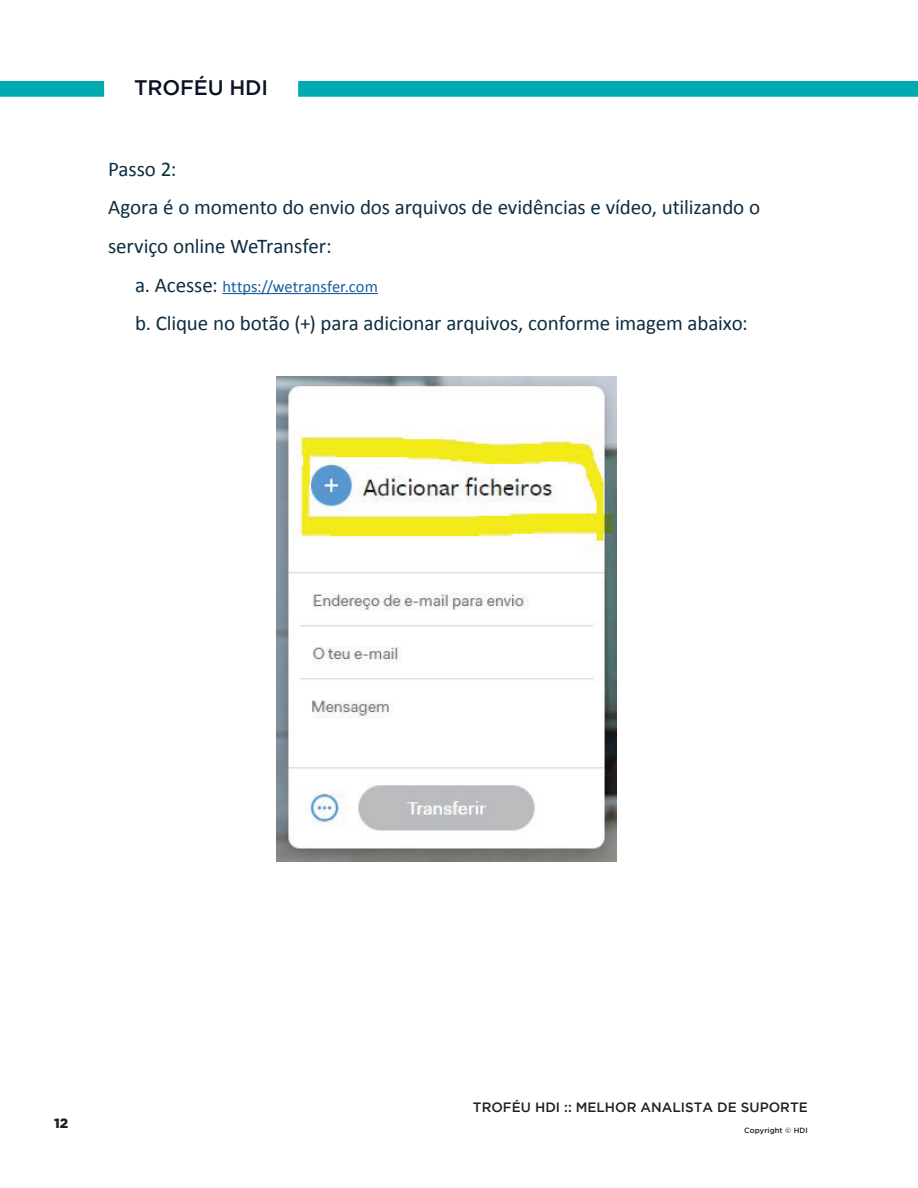
<style>
.page{position:relative;width:918px;height:1188px;background:#fff}
.page>*{position:absolute;margin:0;border:0;box-sizing:border-box;transform-origin:0 0}
.t1{font:21px/38.7px "Calibri";letter-spacing:-.005em;color:#0f2e41}
.t2{font:500 21px "Gotham";letter-spacing:-.01em;color:#0b1224}
.t3{font:16.5px "Calibri";letter-spacing:-.005em;color:#175d9e}
.t4{font:500 13.5px "Gotham";color:#231f20}
.t5{font:900 13.5px "Gotham";color:#231f20}
.t6{font:500 7.5px "Gotham";letter-spacing:.01em;color:#231f20}
.s1{font-size:21px;color:#0f2e41}
</style>
<div class="page">
<div style="left:0;top:81px;width:104px;height:16px;background:#00aab0"></div>
<div style="left:298px;top:81px;width:620px;height:16px;background:#00aab0"></div>
<hr style="left:223px;top:293px;width:155px;height:1px;background:#175d9e">
<img style="left:276px;top:377px;width:340px;height:485px">
<p class="t2" style="left:134px;top:75px;width:135px">TROFÉU HDI</p>
<p class="t1" style="left:108px;top:148px;width:654px">Passo 2:<br>Agora é o momento do envio dos arquivos de evidências e vídeo, utilizando o serviço online WeTransfer:</p>
<p class="t3" style="left:135px;top:276px;width:244px"><span class="s1">a. Acesse:</span> https://wetransfer.com</p>
<p class="t1" style="left:135px;top:303px;width:614px">b. Clique no botão (+) para adicionar arquivos, conforme imagem abaixo:</p>
<p class="t5" style="left:54px;top:1115px;width:16px">12</p>
<p class="t4" style="left:473px;top:1100px;width:336px">TROFÉU HDI :: MELHOR ANALISTA DE SUPORTE</p>
<p class="t6" style="left:744px;top:1127px;width:65px">Copyright © HDI</p>
</div>
